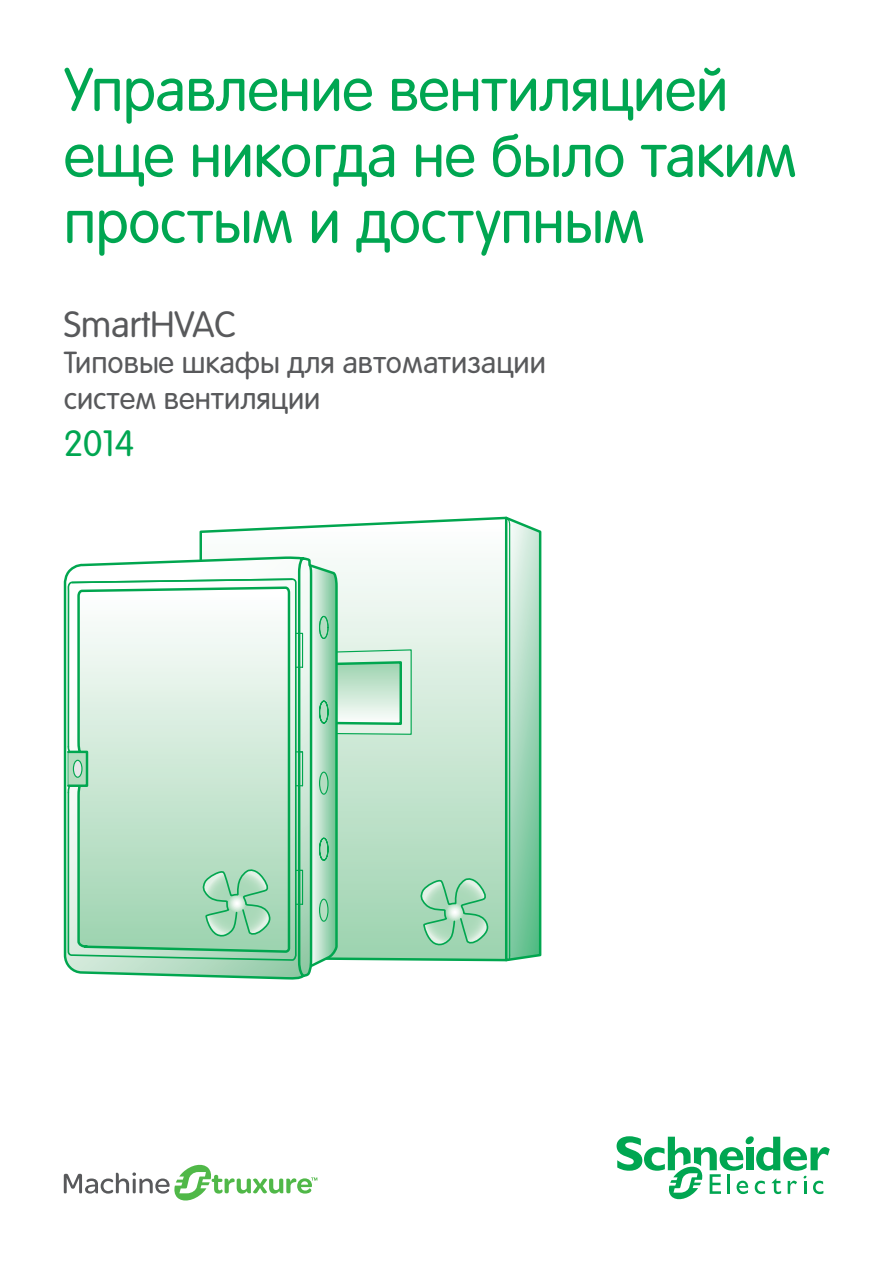
<style>
.page{position:relative;width:893px;height:1263px;background:#fff}
.page>*{position:absolute;margin:0;border:0;box-sizing:border-box;transform-origin:0 0}
.t1{font:60px/66px "Rotonda";letter-spacing:-.01em;color:#00a651}
.t2{font:36px "Rotonda";color:#58595b}
.t3{font:36px "Rotonda";color:#00a651}
.t4{font:30px/36px "Rotonda";color:#58595b}
</style>
<div class="page">
<svg style="left:64px;top:1165px;width:253px;height:35px"></svg>
<svg style="left:617px;top:1136px;width:213px;height:63px"></svg>
<svg style="left:199px;top:517px;width:305px;height:445px"></svg>
<svg style="left:418px;top:875px;width:74px;height:74px;background:#9ed6b3"></svg>
<svg style="left:504px;top:517px;width:37px;height:445px;background:#8cd1ac"></svg>
<svg style="left:64px;top:556px;width:250px;height:423px"></svg>
<svg style="left:67px;top:560px;width:345px;height:410px"></svg>
<div style="left:67px;top:751px;width:21px;height:36px;background:#b5ddc0;border:2px solid #01a64f"></div>
<svg style="left:73px;top:760px;width:9px;height:17px"></svg>
<div style="left:73px;top:760px;width:10px;height:18px;border:1px solid #01a64f;border-radius:50%"></div>
<p class="t1" style="left:64px;top:57px;width:735px">Управление вентиляцией еще никогда не было таким простым и доступным</p>
<p class="t2" style="left:64px;top:304px;width:174px">SmartHVAC</p>
<p class="t4" style="left:64px;top:345px;width:484px">Типовые шкафы для автоматизации систем вентиляции</p>
<p class="t3" style="left:64px;top:424px;width:72px">2014</p>
</div>
